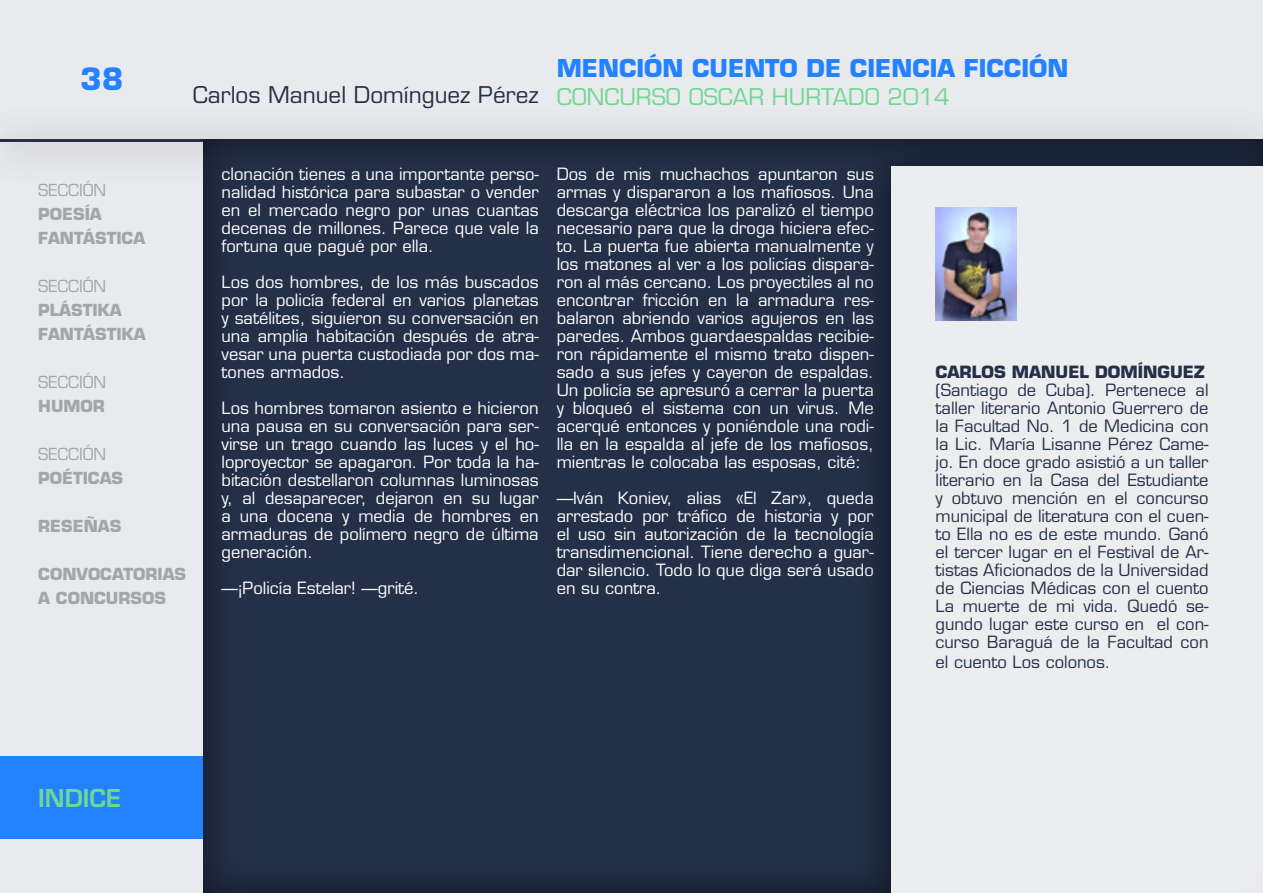
<style>
.page{position:relative;width:1263px;height:893px;background:#e9eaed}
.page>*{position:absolute;margin:0;border:0;box-sizing:border-box;transform-origin:0 0}
.t1{font:700 30px "Eurostile LT Std";color:#2382ff}
.título{font:700 24px "Eurostile LT Std";color:#2382ff}
.t2{font:600 24px "Eurostile LT Std";color:#70d790}
.título-2{font:22.5px "Eurostile LT Std";color:#243048}
.título-3{font:22.5px "Eurostile LT Std";color:#70d790}
.cuerpo_de_texto{font:16.5px/18px "Eurostile LT Std";color:#fff;text-align:justify}
.ficha_de_autores{font:16.5px/18px "Eurostile LT Std";color:#243048;text-align:justify}
.ficha_de_autores-2{font:700 16.5px "Eurostile LT Std";color:#243048}
.t3{font:700 16.2px/24px "Eurostile LT Std";color:#a3a5a8}
.t4{font:16.2px "Eurostile LT Std";color:#a3a5a8}
</style>
<div class="page">
<div style="left:0;top:756px;width:204px;height:83px;background:#2382ff"></div>
<div style="left:0;top:105px;width:1263px;height:80px;background:#e4e5e8"></div>
<hr style="left:0;top:139px;width:1263px;height:3px;background:#243048">
<div style="left:191px;top:129px;width:1072px;height:764px;background:#000;opacity:.54"></div>
<div style="left:853px;top:133px;width:410px;height:760px;background:#000;opacity:.71"></div>
<div style="left:892px;top:167px;width:371px;height:726px;background:#ecedef"></div>
<img style="left:935px;top:207px;width:81px;height:113px">
<h1 class="t1" style="left:80px;top:60px;width:45px">38</h1>
<p class="título" style="left:557px;top:53px;width:513px">MENCIÓN CUENTO DE CIENCIA FICCIÓN</p>
<p class="título-2" style="left:193px;top:82px;width:347px">Carlos Manuel Domínguez Pérez</p>
<p class="título-3" style="left:557px;top:83px;width:394px">CONCURSO OSCAR HURTADO 2014</p>
<p class="t4" style="left:38px;top:180px;width:70px">SECCIÓN</p>
<p class="t3" style="left:38px;top:202px;width:108px">POESÍA<br>FANTÁSTICA</p>
<p class="t4" style="left:38px;top:276px;width:70px">SECCIÓN</p>
<p class="t3" style="left:38px;top:298px;width:109px">PLÁSTIKA<br>FANTÁSTIKA</p>
<p class="t4" style="left:38px;top:372px;width:70px">SECCIÓN</p>
<p class="t3" style="left:38px;top:394px;width:68px">HUMOR</p>
<p class="t4" style="left:38px;top:444px;width:70px">SECCIÓN</p>
<p class="t3" style="left:38px;top:466px;width:86px">POÉTICAS</p>
<p class="t3" style="left:38px;top:514px;width:85px">RESEÑAS</p>
<p class="t3" style="left:38px;top:562px;width:149px">CONVOCATORIAS<br>A CONCURSOS</p>
<p class="cuerpo_de_texto" style="left:222px;top:165px;width:319px">clonación tienes a una importante perso&shy;nalidad histórica para subastar o vender en el mercado negro por unas cuantas decenas de millones. Parece que vale la fortuna que pagué por ella.</p>
<p class="cuerpo_de_texto" style="left:222px;top:273px;width:319px">Los dos hombres, de los más buscados por la policía federal en varios planetas y satélites, siguieron su conversación en una amplia habitación después de atra&shy;vesar una puerta custodiada por dos ma&shy;tones armados.</p>
<p class="cuerpo_de_texto" style="left:222px;top:399px;width:319px">Los hombres tomaron asiento e hicieron una pausa en su conversación para ser&shy;virse un trago cuando las luces y el ho&shy;loproyector se apagaron. Por toda la ha&shy;bitación destellaron columnas luminosas y, al desaparecer, dejaron en su lugar a una docena y media de hombres en armaduras de polímero negro de última generación.</p>
<p class="cuerpo_de_texto" style="left:222px;top:579px;width:199px">—¡Policía Estelar! —grité.</p>
<p class="cuerpo_de_texto" style="left:557px;top:165px;width:319px">Dos de mis muchachos apuntaron sus armas y dispararon a los mafiosos. Una descarga eléctrica los paralizó el tiempo necesario para que la droga hiciera efec&shy;to. La puerta fue abierta manualmente y los matones al ver a los policías dispara&shy;ron al más cercano. Los proyectiles al no encontrar fricción en la armadura res&shy;balaron abriendo varios agujeros en las paredes. Ambos guardaespaldas recibie&shy;ron rápidamente el mismo trato dispen&shy;sado a sus jefes y cayeron de espaldas.<br>Un policía se apresuró a cerrar la puerta y bloqueó el sistema con un virus. Me acerqué entonces y poniéndole una rodi&shy;lla en la espalda al jefe de los mafiosos, mientras le colocaba las esposas, cité:</p>
<p class="cuerpo_de_texto" style="left:557px;top:489px;width:319px">—Iván Koniev, alias «El Zar», queda arrestado por tráfico de historia y por el uso sin autorización de la tecnología transdimencional. Tiene derecho a guar&shy;dar silencio. Todo lo que diga será usado en su contra.</p>
<p class="ficha_de_autores-2" style="left:935px;top:362px;width:271px">CARLOS MANUEL DOMÍNGUEZ</p>
<p class="ficha_de_autores" style="left:935px;top:381px;width:275px">(Santiago de Cuba). Pertenece al taller literario Antonio Guerrero de la Facultad No. 1 de Medicina con la Lic. María Lisanne Pérez Came&shy;jo. En doce grado asistió a un taller literario en la Casa del Estudiante y obtuvo mención en el concurso municipal de literatura con el cuen&shy;to Ella no es de este mundo. Ganó el tercer lugar en el Festival de Ar&shy;tistas Aficionados de la Universidad de Ciencias Médicas con el cuento La muerte de mi vida. Quedó se&shy;gundo lugar este curso en el con&shy;curso Baraguá de la Facultad con</p>
<p class="ficha_de_autores" style="left:935px;top:653px;width:177px">el cuento Los colonos.</p>
<h2 class="t2" style="left:38px;top:783px;width:84px">INDICE</h2>
</div>
